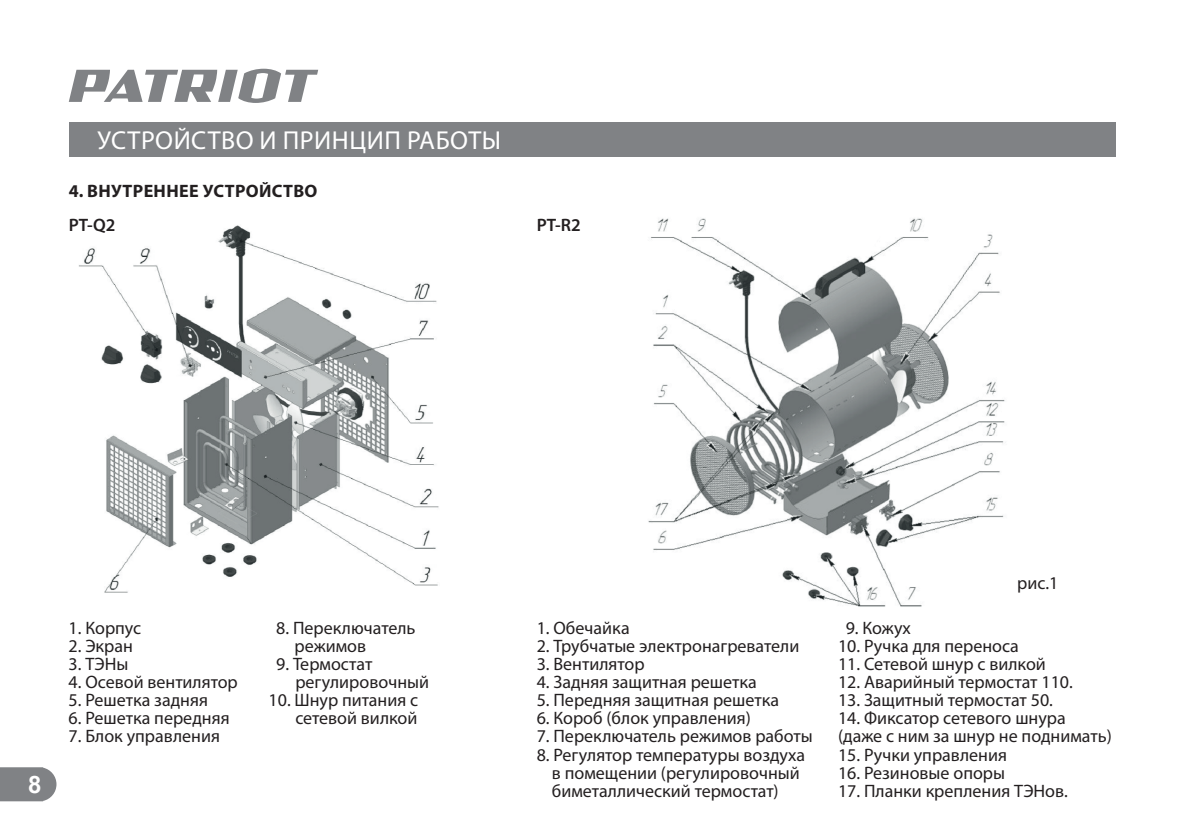
<style>
.page{position:relative;width:1184px;height:836px;background:#fff}
.page>*{position:absolute;margin:0;border:0;box-sizing:border-box;transform-origin:0 0}
.t1{font:26px "Myriad Pro";letter-spacing:.02em;color:#fff}
.t2{font:700 24px "Arial";color:#fff}
.t3{font:18px/18px "Myriad Pro";color:#231f20}
.t4{font:700 18px "Myriad Pro";letter-spacing:.085em;color:#231f20}
.t5{font:600 18px "Myriad Pro";color:#231f20}
</style>
<div class="page">
<svg style="left:0;top:767px;width:56px;height:34px;background:#88898c"></svg>
<div style="left:69px;top:123px;width:1046px;height:34px;background:#808285"></div>
<svg style="left:69px;top:69px;width:249px;height:34px"></svg>
<img style="left:79px;top:225px;width:360px;height:368px">
<img style="left:648px;top:218px;width:357px;height:389px">
<h1 class="t1" style="left:97px;top:125px;width:388px">устройство и принцип работы</h1>
<p class="t4" style="left:69px;top:179px;width:42px">4. Внут</p>
<p class="t4" style="left:133px;top:179px;width:23px">реннее</p>
<p class="t4" style="left:203px;top:179px;width:93px">устройство</p>
<p class="t5" style="left:69px;top:213px;width:48px">PT-Q2</p>
<p class="t5" style="left:537px;top:213px;width:46px">PT-R2</p>
<h2 class="t2" style="left:28px;top:768px;width:15px">8</h2>
<p class="t3" style="left:69px;top:618px;width:74px">1. Корпус</p>
<p class="t3" style="left:69px;top:636px;width:66px">2. Экран</p>
<p class="t3" style="left:69px;top:654px;width:61px">3. ТЭНы</p>
<p class="t3" style="left:69px;top:672px;width:171px">4. Осевой вентилятор</p>
<p class="t3" style="left:69px;top:690px;width:141px">5. Решетка задняя</p>
<p class="t3" style="left:69px;top:708px;width:163px">6. Решетка передняя</p>
<p class="t3" style="left:69px;top:726px;width:153px">7. Блок управления</p>
<p class="t3" style="left:294px;top:618px;width:123px;text-indent:-18px">8. Переключатель режимов</p>
<p class="t3" style="left:295px;top:654px;width:135px;text-indent:-19px">9. Термостат регулировочный</p>
<p class="t3" style="left:269px;top:690px;width:151px;text-align:right">10. Шнур питания с сетевой вилкой</p>
<p class="t3" style="left:537px;top:618px;width:94px">1. Обечайка</p>
<p class="t3" style="left:537px;top:636px;width:264px">2. Трубчатые электронагреватели</p>
<p class="t3" style="left:537px;top:654px;width:109px">3. Вентилятор</p>
<p class="t3" style="left:537px;top:672px;width:222px">4. Задняя защитная решетка</p>
<p class="t3" style="left:537px;top:690px;width:244px">5. Передняя защитная решетка</p>
<p class="t3" style="left:537px;top:708px;width:216px">6. Короб (блок управления)</p>
<p class="t3" style="left:537px;top:726px;width:278px">7. Переключатель режимов работы</p>
<p class="t3" style="left:552px;top:744px;width:255px;text-indent:-15px">8. Регулятор температуры воздуха в помещении (регулировочный биметаллический термостат)</p>
<p class="t3" style="left:1017px;top:573px;width:43px">рис.1</p>
<p class="t3" style="left:846px;top:618px;width:67px">9. Кожух</p>
<p class="t3" style="left:838px;top:636px;width:182px">10. Ручка для переноса</p>
<p class="t3" style="left:838px;top:654px;width:209px">11. Сетевой шнур с вилкой</p>
<p class="t3" style="left:838px;top:672px;width:236px">12. Аварийный термостат 110.</p>
<p class="t3" style="left:838px;top:690px;width:216px">13. Защитный термостат 50.</p>
<p class="t3" style="left:838px;top:708px;width:275px">14. Фиксатор сетевого шнура (даже с ним за шнур не поднимать)</p>
<p class="t3" style="left:838px;top:744px;width:171px">15. Ручки управления</p>
<p class="t3" style="left:838px;top:762px;width:169px">16. Резиновые опоры</p>
<p class="t3" style="left:838px;top:780px;width:231px">17. Планки крепления ТЭНов.</p>
</div>
